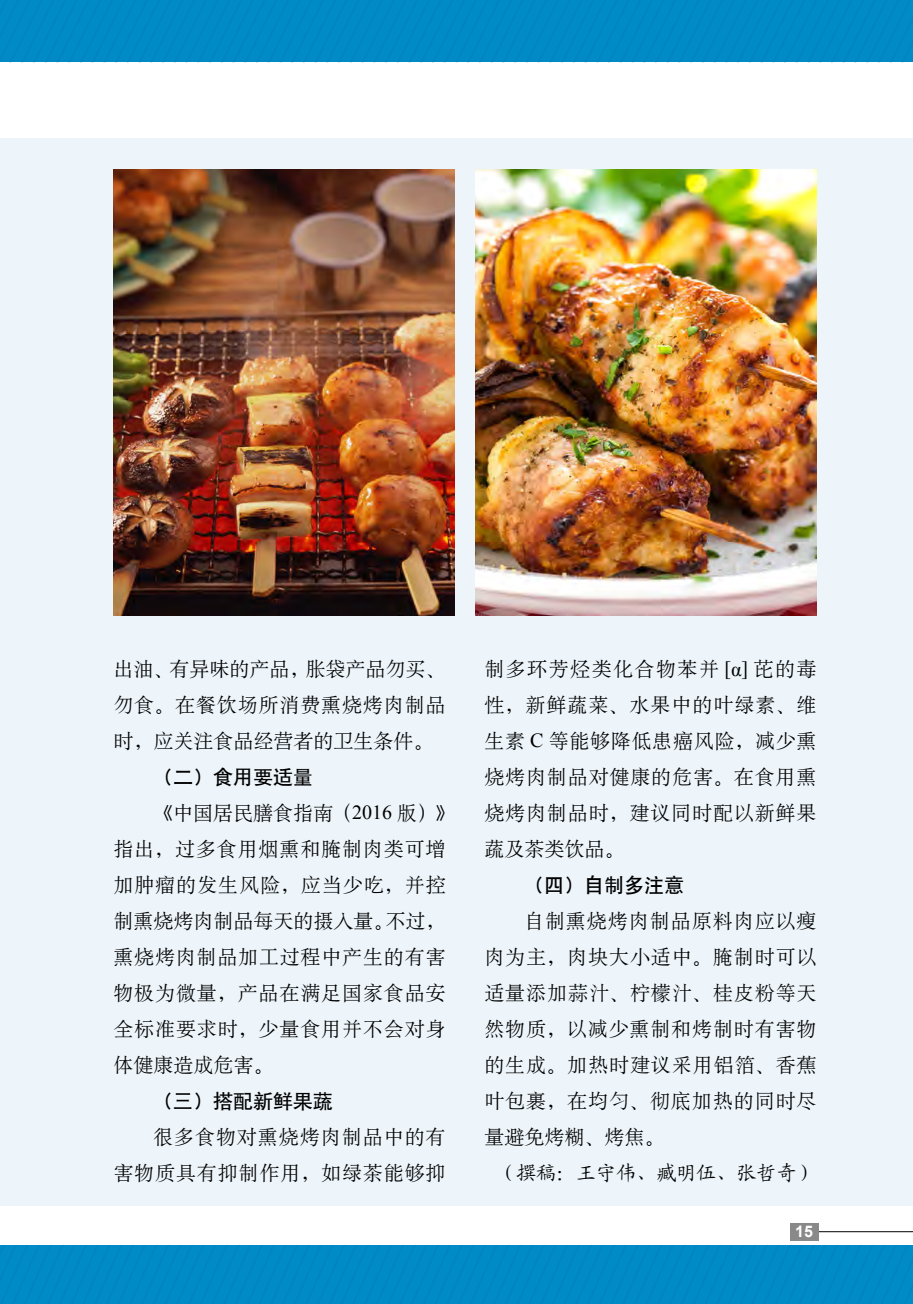
<style>
.page{position:relative;width:913px;height:1304px;background:#fff}
.page>*{position:absolute;margin:0;border:0;box-sizing:border-box;transform-origin:0 0}
.t1{font:20px/36px "H Ya 6 gj";letter-spacing:.045em;color:#000;text-align:justify}
.t2{font:20px "H Yb 1 gj";color:#000}
.t3{font:20px "Kai Ti GB2312";color:#000}
.t4{font:700 16px "Arial";color:#fff}
.s1{font-family:"Times New Roman"}
</style>
<div class="page">
<hr style="left:818px;top:1231px;width:95px;height:1px;background:#000">
<div style="left:790px;top:1223px;width:28px;height:17px;background:#898989"></div>
<div style="left:0;top:0;width:913px;height:63px;background:#008bc6"></div>
<div style="left:0;top:1244px;width:913px;height:60px;background:#008bc6"></div>
<div style="left:0;top:138px;width:913px;height:1068px;background:#edf5fb"></div>
<img style="left:113px;top:170px;width:341px;height:445px">
<img style="left:476px;top:170px;width:340px;height:445px">
<p class="t1" style="left:113px;top:651px;width:334px">出油、有异味的产品，胀袋产品勿买、勿食。在餐饮场所消费熏烧烤肉制品时，应关注食品经营者的卫生条件。</p>
<p class="t2" style="left:153px;top:767px;width:161px">（二）食用要适量</p>
<p class="t1" style="left:113px;top:795px;width:344px;text-align:left;text-indent:40px">《中国居民膳食指南（<span class="s1">2016</span> 版）》指出，过多食用烟熏和腌制肉类可增加肿瘤的发生风险，应当少吃，并控制熏烧烤肉制品每天的摄入量。不过，熏烧烤肉制品加工过程中产生的有害物极为微量，产品在满足国家食品安全标准要求时，少量食用并不会对身体健康造成危害。</p>
<p class="t2" style="left:153px;top:1091px;width:181px">（三）搭配新鲜果蔬</p>
<p class="t1" style="left:113px;top:1119px;width:334px;text-align:right">很多食物对熏烧烤肉制品中的有<br>害物质具有抑制作用，如绿茶能够抑</p>
<p class="t1" style="left:484px;top:651px;width:334px">制多环芳烃类化合物苯并 <span class="s1">[α]</span> 芘的毒性，新鲜蔬菜、水果中的叶绿素、维生素 <span class="s1">C</span> 等能够降低患癌风险，减少熏烧烤肉制品对健康的危害。在食用熏烧烤肉制品时，建议同时配以新鲜果蔬及茶类饮品。</p>
<p class="t2" style="left:524px;top:875px;width:161px">（四）自制多注意</p>
<p class="t1" style="left:484px;top:903px;width:334px;text-indent:40px">自制熏烧烤肉制品原料肉应以瘦肉为主，肉块大小适中。腌制时可以适量添加蒜汁、柠檬汁、桂皮粉等天然物质，以减少熏制和烤制时有害物的生成。加热时建议采用铝箔、香蕉叶包裹，在均匀、彻底加热的同时尽量避免烤糊、烤焦。</p>
<p class="t3" style="left:496px;top:1163px;width:321px">（撰稿：王守伟、臧明伍、张哲奇）</p>
<p class="t4" style="left:795px;top:1221px;width:19px">15</p>
</div>
